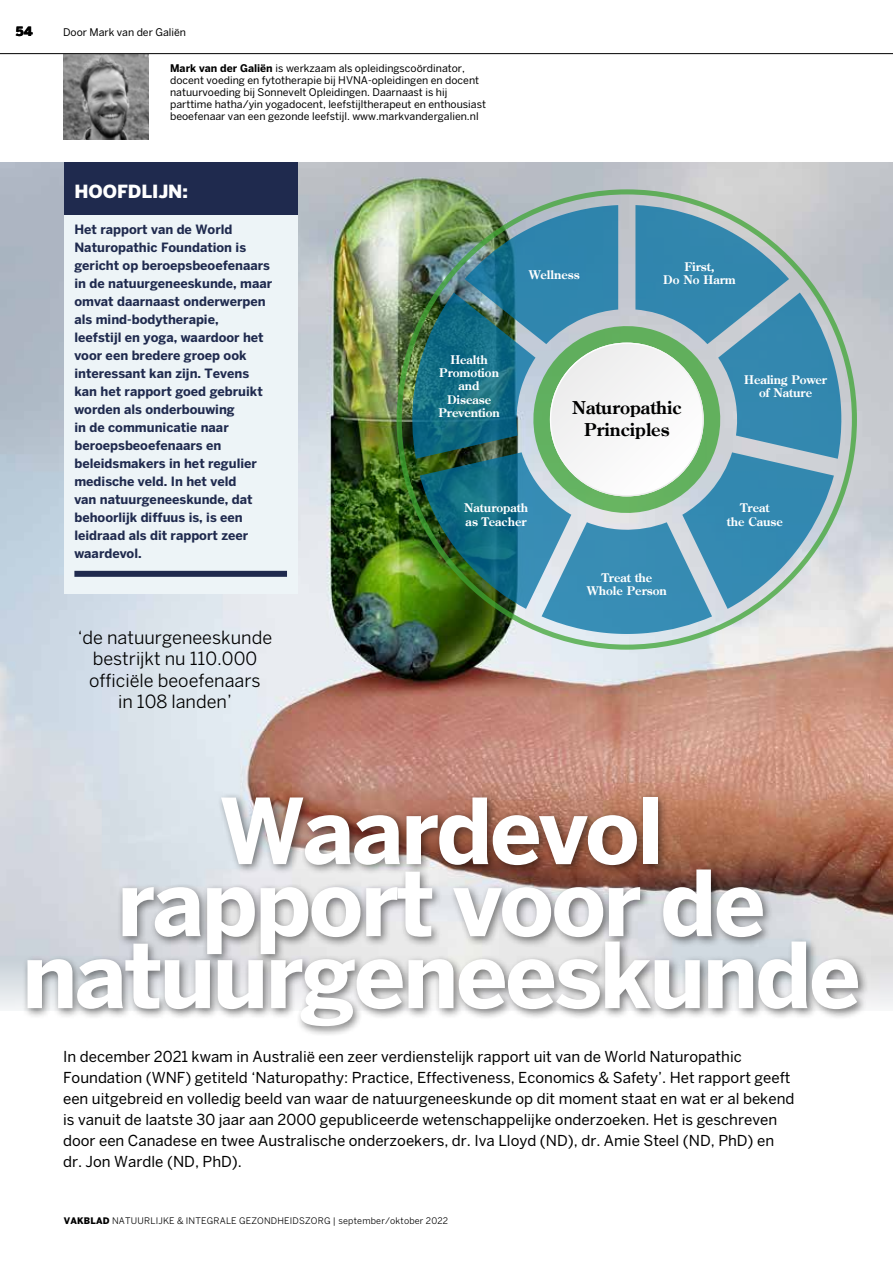
<style>
.page{position:relative;width:893px;height:1263px;background:#fff}
.page>*{position:absolute;margin:0;border:0;box-sizing:border-box;transform-origin:0 0}
.t1{font:700 90px/72px "Benton Sans";letter-spacing:-.03em;color:#fff;text-align:center}
.t2{font:18px/21px "Benton Sans";color:#000;text-align:center}
.t3{font:900 18px "Benton Sans";color:#fff}
.t4{font:700 17.55px/22.2px "Century";color:#000;text-align:center}
.t5{font:15px/21px "Benton Sans";color:#000}
.t6{font:700 12.75px/18px "Benton Sans";color:#1f2a4e}
.t7{font:900 12.75px "Benton Sans";color:#000}
.t8{font:700 11.85px/13.2px "Century";color:#fff;text-align:center}
.t9{font:700 11.85px/13.2px "Century";color:#feffff;text-align:center}
.t10{font:10.5px/12px "Benton Sans";color:#000}
.t11{font:9px "Benton Sans";letter-spacing:.02em;color:#000}
.s1{font-weight:700}
.s2{font-weight:900}
</style>
<div class="page">
<img style="left:0;top:162px;width:893px;height:848px">
<img style="left:64px;top:54px;width:85px;height:85px">
<hr style="left:0;top:53px;width:893px;height:1px;background:#000">
<div style="left:64px;top:162px;width:234px;height:53px;background:#1f2a4e"></div>
<div style="left:64px;top:215px;width:234px;height:379px;background:#edf4f7"></div>
<div style="left:74px;top:571px;width:213px;height:6px;background:#1f2a4e"></div>
<div style="left:22px;top:792px;width:847px;height:245px;background:#000;opacity:.5"></div>
<img style="left:412px;top:205px;width:429px;height:429px">
<svg style="left:550px;top:343px;width:154px;height:153px"></svg>
<div style="left:551px;top:344px;width:151px;height:151px;background:#f6f5f6;border-radius:76px"></div>
<p class="t7" style="left:16px;top:24px;width:18px">54</p>
<p class="t10" style="left:63px;top:26px;width:125px">Door Mark van der Galiën</p>
<p class="t10" style="left:170px;top:62px;width:317px"><span class="s1">Mark van der Galiën</span> is werkzaam als opleidingscoördinator, docent voeding en fytotherapie bij HVNA-opleidingen en docent natuurvoeding bij Sonnevelt Opleidingen. Daarnaast is hij parttime hatha/yin yogadocent, leefstijltherapeut en enthousiast beoefenaar van een gezonde leefstijl. www.markvandergalien.nl</p>
<p class="t3" style="left:74px;top:181px;width:115px">HOOFDLIJN:</p>
<p class="t6" style="left:74px;top:220px;width:199px">Het rapport van de World<br>Naturopathic Foundation is gericht op beroepsbeoefenaars in de natuurgeneeskunde, maar omvat daarnaast onderwerpen als mind-bodytherapie,<br>leefstijl en yoga, waardoor het voor een bredere groep ook interessant kan zijn. Tevens kan het rapport goed gebruikt worden als onderbouwing<br>in de communicatie naar beroepsbeoefenaars en beleidsmakers in het regulier medische veld. In het veld<br>van natuurgeneeskunde, dat behoorlijk diffuus is, is een leidraad als dit rapport zeer waardevol.</p>
<p class="t2" style="left:78px;top:627px;width:196px">‘de natuurgeneeskunde bestrijkt nu 110.000 officiële beoefenaars<br>in 108 landen’</p>
<p class="t9" style="left:438px;top:353px;width:63px">Health<br>Promotion and<br>Disease<br>Prevention</p>
<p class="t8" style="left:529px;top:267px;width:52px">Wellness</p>
<p class="t8" style="left:663px;top:260px;width:74px">First,<br>Do No Harm</p>
<p class="t4" style="left:572px;top:396px;width:111px">Naturopathic<br>Principles</p>
<p class="t9" style="left:744px;top:373px;width:84px">Healing Power of Nature</p>
<p class="t8" style="left:464px;top:501px;width:66px;text-align:left">Naturopath as Teacher</p>
<p class="t8" style="left:587px;top:571px;width:81px">Treat the<br>Whole Person</p>
<p class="t8" style="left:727px;top:501px;width:58px">Treat<br>the Cause</p>
<h1 class="t1" style="left:22px;top:794px;width:840px">Waardevol<br>rapport voor de natuurgeneeskunde</h1>
<p class="t5" style="left:63px;top:1046px;width:733px">In december 2021 kwam in Australië een zeer verdienstelijk rapport uit van de World Naturopathic Foundation (WNF) getiteld ‘Naturopathy: Practice, Effectiveness, Economics &amp; Safety’. Het rapport geeft een uitgebreid en volledig beeld van waar de natuurgeneeskunde op dit moment staat en wat er al bekend is vanuit de laatste 30 jaar aan 2000 gepubliceerde wetenschappelijke onderzoeken. Het is geschreven door een Canadese en twee Australische onderzoekers, dr. Iva Lloyd (ND), dr. Amie Steel (ND, PhD) en dr. Jon Wardle (ND, PhD).</p>
<p class="t11" style="left:64px;top:1215px;width:386px"><span class="s2">VAKBLAD</span> NATUURLIJKE &amp; INTEGRALE GEZONDHEIDSZORG | september/oktober 2022</p>
</div>
